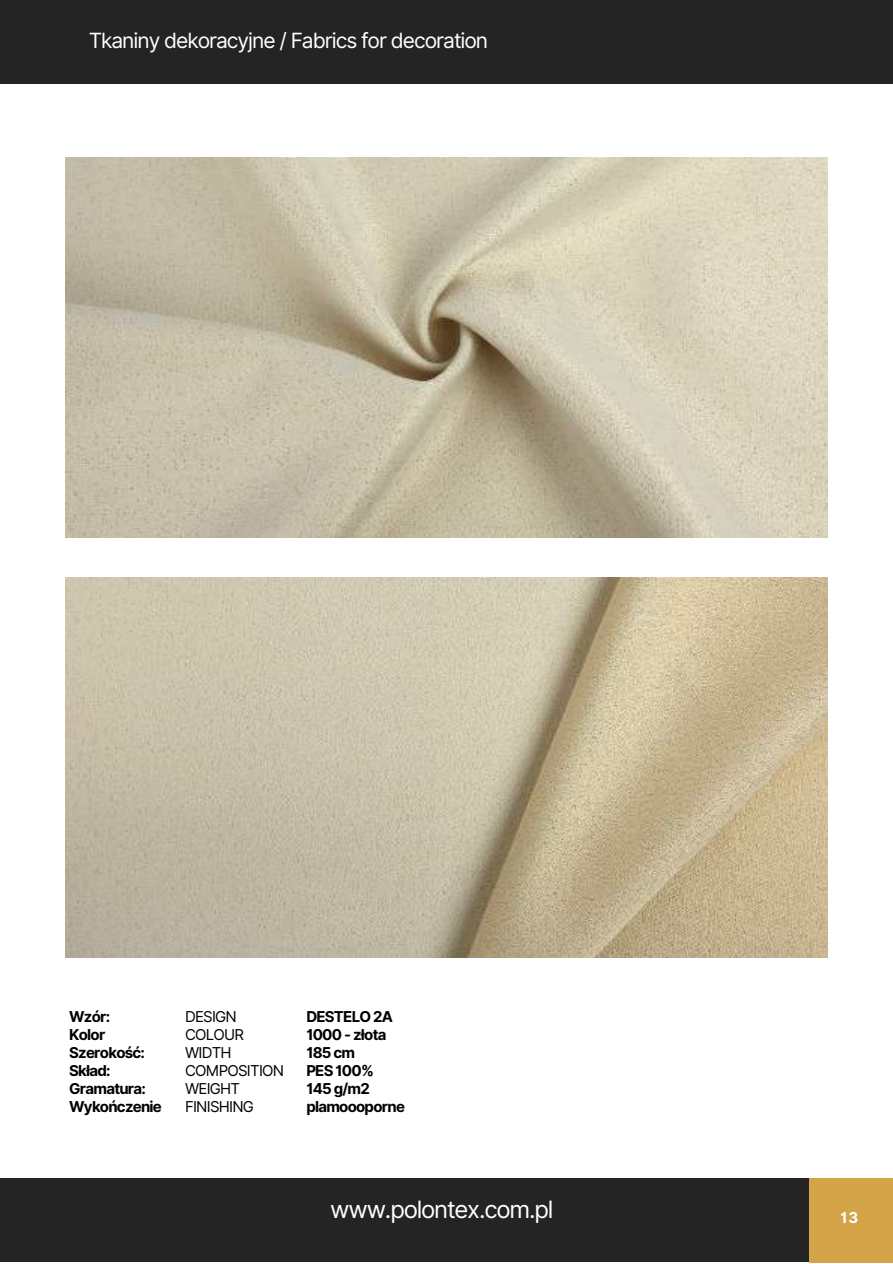
<style>
.page{position:relative;width:893px;height:1264px;background:#fff}
.page>*{position:absolute;margin:0;border:0;box-sizing:border-box;transform-origin:0 0}
.t1{font:23.85px "Inter";letter-spacing:-.05em;color:#fff}
.t2{font:21px "Inter";letter-spacing:-.05em;color:#fff}
.t3{font:700 15px/18px "Inter";letter-spacing:-.05em;color:#000}
.t4{font:15px/18px "Inter";letter-spacing:-.05em;color:#000}
.t5{font:700 15px "Inter";color:#fff}
</style>
<div class="page">
<div style="left:0;top:0;width:892px;height:83px;background:#242424"></div>
<div style="left:0;top:1178px;width:892px;height:83px;background:#242424"></div>
<div style="left:809px;top:1178px;width:83px;height:84px;background:#d3a448"></div>
<img style="left:65px;top:577px;width:762px;height:380px">
<img style="left:65px;top:157px;width:762px;height:380px">
<h2 class="t2" style="left:89px;top:28px;width:401px">Tkaniny dekoracyjne / Fabrics for decoration</h2>
<p class="t3" style="left:69px;top:1007px;width:94px">Wzór:<br>Kolor<br>Szerokość:<br>Skład:<br>Gramatura:<br>Wykończenie</p>
<p class="t3" style="left:306px;top:1007px;width:100px">DESTELO 2A<br>1000 - złota<br>185 cm<br>PES 100%<br>145 g/m2 plamoooporne</p>
<p class="t4" style="left:185px;top:1007px;width:101px">DESIGN<br>COLOUR<br>WIDTH<br>COMPOSITION<br>WEIGHT<br>FINISHING</p>
<h1 class="t1" style="left:330px;top:1195px;width:225px">www.polontex.com.pl</h1>
<p class="t5" style="left:840px;top:1208px;width:19px">13</p>
</div>
